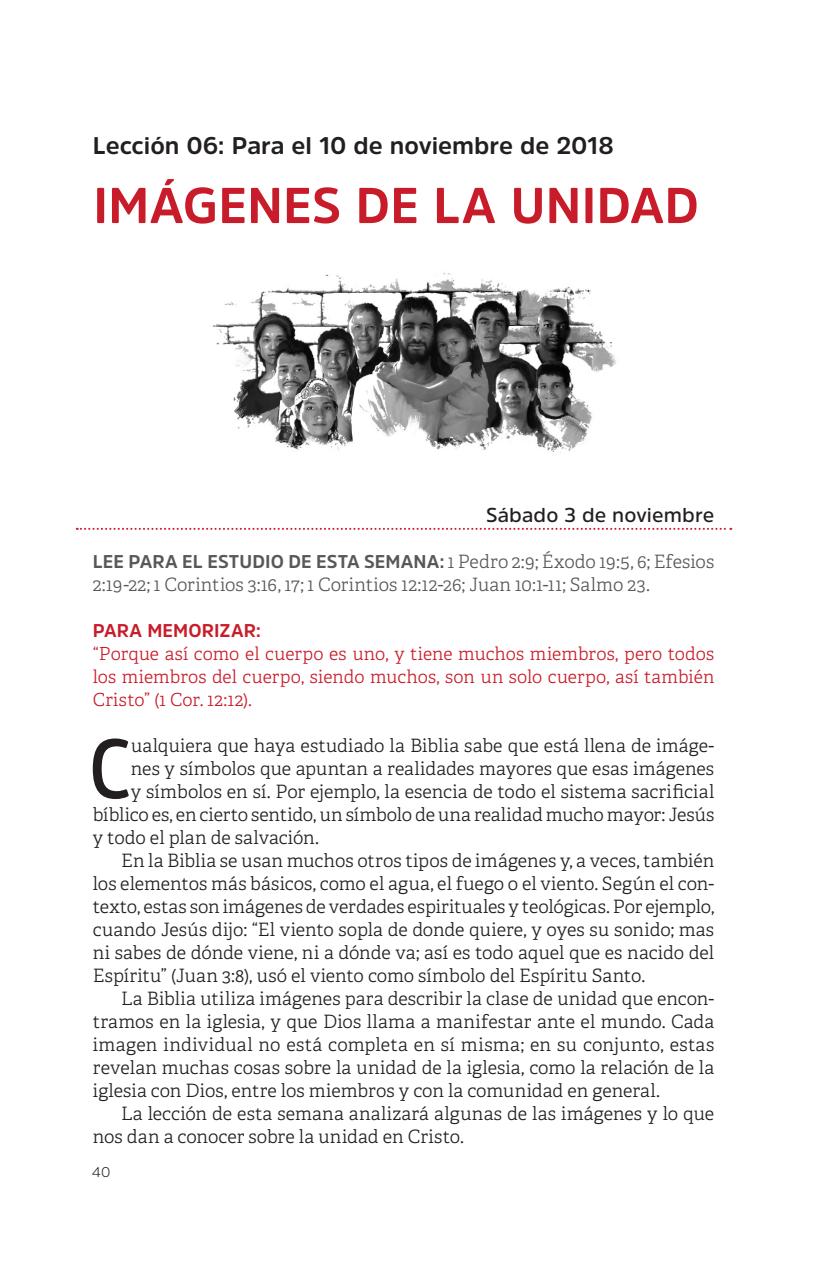
<style>
.page{position:relative;width:827px;height:1263px;background:#fff}
.page>*{position:absolute;margin:0;border:0;box-sizing:border-box;transform-origin:0 0}
.CUERPO_-_1P{font:600 83.8px "Amsi Pro Narw";color:#231f20}
.Título_Lección{font:700 50px "Amsi Pro";letter-spacing:.005em;color:#c91c2a}
.Lección_Nº{font:700 24px "Amsi Pro";letter-spacing:-.005em;color:#231f20}
.Fecha_Sábado{font:600 20px "Amsi Pro";letter-spacing:.005em;color:#231f20}
.CUERPO{font:300 18.4px/23px "Adelle Basic";letter-spacing:.005em;color:#231f20;text-align:justify}
.CUERPO_-_1P-2{font:300 18.4px "Adelle Basic";color:#231f20}
.Lee_para_el_estudio{font:300 18.4px/23px "Adelle Basic";letter-spacing:.005em;color:#57585a}
.Para_Memorizar{font:700 18.4px "Amsi Pro";letter-spacing:.01em;color:#c91c2a}
.Versículo_para_memor{font:300 18px/23px "Adelle Basic";letter-spacing:.01em;color:#c91c2a;text-align:justify}
.t1{font:300 14px "Amsi Pro";color:#231f20}
.s1{font-family:"Amsi Pro";font-weight:700}
</style>
<div class="page">
<svg style="left:77px;top:528px;width:653px;height:2px"></svg>
<img style="left:212px;top:273px;width:404px;height:180px">
<p class="Lección_Nº" style="left:93px;top:129px;width:522px">Lección 06: Para el 10 de noviembre de 2018</p>
<p class="Título_Lección" style="left:93px;top:171px;width:607px">IMÁGENES DE LA UNIDAD</p>
<p class="Fecha_Sábado" style="left:485px;top:501px;width:230px">Sábado 3 de noviembre</p>
<p class="Lee_para_el_estudio" style="left:93px;top:550px;width:622px"><span class="s1">LEE PARA EL ESTUDIO DE ESTA SEMANA:</span> 1 Pedro 2:9; Éxodo 19:5, 6; Efesios<br>2:19-22; 1 Corintios 3:16, 17; 1 Corintios 12:12-26; Juan 10:1-11; Salmo 23.</p>
<p class="Para_Memorizar" style="left:93px;top:618px;width:170px">PARA MEMORIZAR:</p>
<p class="Versículo_para_memor" style="left:93px;top:642px;width:622px">“Porque así como el cuerpo es uno, y tiene muchos miembros, pero todos los miembros del cuerpo, siendo muchos, son un solo cuerpo, así también Cristo” (1 Cor. 12:12).</p>
<p class="CUERPO_-_1P" style="left:89px;top:711px;width:44px">C</p>
<p class="CUERPO_-_1P-2" style="left:131px;top:734px;width:584px">ualquiera que haya estudiado la Biblia sabe que está llena de imáge-</p>
<p class="CUERPO_-_1P-2" style="left:131px;top:757px;width:584px">nes y símbolos que apuntan a realidades mayores que esas imágenes</p>
<p class="CUERPO_-_1P-2" style="left:131px;top:780px;width:584px">y símbolos en sí. Por ejemplo, la esencia de todo el sistema sacrificial</p>
<p class="CUERPO_-_1P-2" style="left:93px;top:803px;width:622px">bíblico es, en cierto sentido, un símbolo de una realidad mucho mayor: Jesús</p>
<p class="CUERPO_-_1P-2" style="left:93px;top:826px;width:227px">y todo el plan de salvación.</p>
<p class="CUERPO" style="left:93px;top:849px;width:622px;text-indent:28px">En la Biblia se usan muchos otros tipos de imágenes y, a veces, también los elementos más básicos, como el agua, el fuego o el viento. Según el con&shy;texto, estas son imágenes de verdades espirituales y teológicas. Por ejemplo, cuando Jesús dijo: “El viento sopla de donde quiere, y oyes su sonido; mas ni sabes de dónde viene, ni a dónde va; así es todo aquel que es nacido del Espíritu” (Juan 3:8), usó el viento como símbolo del Espíritu Santo.</p>
<p class="CUERPO" style="left:93px;top:987px;width:622px;text-indent:28px">La Biblia utiliza imágenes para describir la clase de unidad que encon&shy;tramos en la iglesia, y que Dios llama a manifestar ante el mundo. Cada imagen individual no está completa en sí misma; en su conjunto, estas revelan muchas cosas sobre la unidad de la iglesia, como la relación de la iglesia con Dios, entre los miembros y con la comunidad en general.</p>
<p class="CUERPO" style="left:93px;top:1102px;width:622px;text-indent:28px">La lección de esta semana analizará algunas de las imágenes y lo que nos dan a conocer sobre la unidad en Cristo.</p>
<p class="t1" style="left:92px;top:1162px;width:20px">40</p>
</div>
